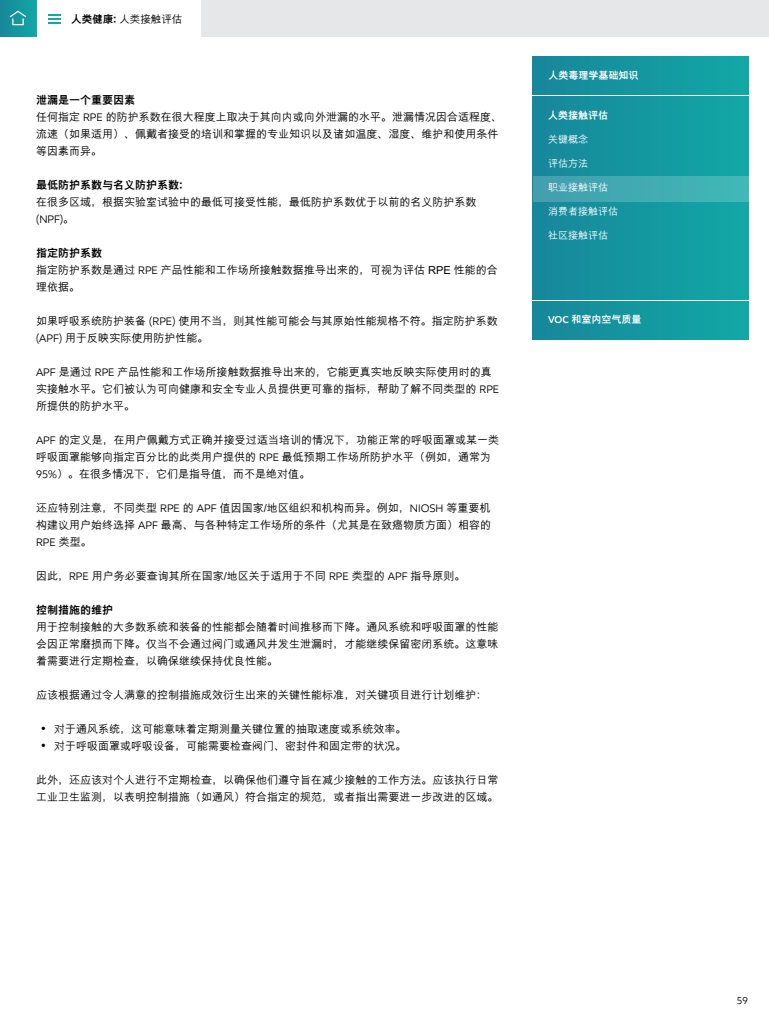
<style>
.page{position:relative;width:769px;height:1024px;background:#fff}
.page>*{position:absolute;margin:0;border:0;box-sizing:border-box;transform-origin:0 0}
.t1{font:500 11px/17px "M Hei PRC";color:#000}
.t2{font:800 11px "M Hei PRC";color:#000}
.t3{font:11px "E Mprint";color:#000}
.t4{font:500 10.5px "M Hei PRC";color:#000}
.t5{font:800 10px "M Hei PRC";color:#fff}
.t6{font:500 10px "M Hei PRC";color:#fff}
.t7{font:10px "E Mprint";color:#000}
.s1{font-weight:800}
.s2{font-family:"E Mprint";font-weight:400}
.s3{font-family:"M Hei PRC";font-weight:500}
.s4{font-family:"ST Heiti SC";font-weight:300}
.s5{font-family:"E Mprint";font-weight:600}
</style>
<div class="page">
<div style="left:532px;top:96px;width:216px;height:204px;background:linear-gradient(to right,#17869a,#12a7a6)"></div>
<div style="left:532px;top:302px;width:216px;height:38px;background:linear-gradient(to right,#17869a,#12a7a6)"></div>
<div style="left:532px;top:56px;width:216px;height:38px;background:linear-gradient(to right,#17869a,#12a7a6)"></div>
<div style="left:155px;top:0;width:613px;height:36px;background:#e6e7e8"></div>
<div style="left:36px;top:0;width:164px;height:41px;background:#fff"></div>
<svg style="left:48px;top:14px;width:12px;height:10px"></svg>
<div style="left:0;top:0;width:36px;height:36px;background:linear-gradient(to right,#17879a,#12a6a5)"></div>
<div style="left:12px;top:18px;width:12px;height:7px;border:1px solid #fff"></div>
<svg style="left:9px;top:10px;width:18px;height:8px"></svg>
<div style="left:532px;top:176px;width:216px;height:25px;background:linear-gradient(to right,#449dae,#40b8b7)"></div>
<p class="t4" style="left:71px;top:13px;width:113px"><span class="s1">人类健康:</span> 人类接触评估</p>
<p class="t1" style="left:36px;top:92px;width:467px"><span class="s1">泄漏是一个重要因素<br></span>任何指定 <span class="s2">RPE</span> 的防护系数在很大程度上取决于其向内或向外泄漏的水平。泄漏情况因合适程度、流速（如果适用）、佩戴者接受的培训和掌握的专业知识以及诸如温度、湿度、维护和使用条件等因素而异。</p>
<p class="t2" style="left:36px;top:179px;width:155px">最低防护系数与名义防护系数：</p>
<p class="t1" style="left:36px;top:194px;width:441px">在很多区域，根据实验室试验中的最低可接受性能，最低防护系数优于以前的名义防护系数</p>
<p class="t3" style="left:36px;top:212px;width:40px">(NPF)<span class="s3">。</span></p>
<p class="t1" style="left:36px;top:245px;width:463px"><span class="s1">指定防护系数<br></span>指定防护系数是通过 <span class="s2">RPE</span> 产品性能和工作场所接触数据推导出来的，可视为评估 RPE 性能的合理依据。</p>
<p class="t1" style="left:36px;top:313px;width:463px">如果呼吸系统防护装备 <span class="s2">(RPE)</span> 使用不当，则其性能可能会与其原始性能规格不符。指定防护系数<span class="s2">(APF)</span> 用于反映实际使用防护性能。</p>
<p class="t1" style="left:36px;top:364px;width:464px"><span class="s2">APF</span> 是通过 <span class="s2">RPE</span> 产品性能和工作场所接触数据推导出来的，它能更真实地反映实际使用时的真实接触水平。它们被认为可向健康和安全专业人员提供更可靠的指标，帮助了解不同类型的 <span class="s2">RPE</span>所提供的防护水平。</p>
<p class="t1" style="left:36px;top:432px;width:464px"><span class="s2">APF</span> 的定义是，在用户佩戴方式正确并接受过适当培训的情况下，功能正常的呼吸面罩或某一类呼吸面罩能够向指定百分比的此类用户提供的 <span class="s2">RPE</span> 最低预期工作场所防护水平（例如，通常为<br><span class="s2">95%</span>）。在很多情况下，它们是指导值，而不是绝对值。</p>
<p class="t1" style="left:36px;top:499px;width:456px">还应特别注意，不同类型 <span class="s2">RPE</span> 的 <span class="s2">APF</span> 值因国家/地区组织和机构而异。例如，<span class="s2">NIOSH</span> 等重要机构建议用户始终选择 <span class="s2">APF</span> 最高、与各种特定工作场所的条件（尤其是在致癌物质方面）相容的</p>
<p class="t3" style="left:36px;top:535px;width:57px">RPE <span class="s3">类型。</span></p>
<p class="t1" style="left:36px;top:567px;width:431px">因此，<span class="s2">RPE</span> 用户务必要查询其所在国家/地区关于适用于不同 <span class="s2">RPE</span> 类型的 <span class="s2">APF</span> 指导原则。</p>
<p class="t2" style="left:36px;top:604px;width:78px">控制措施的维护</p>
<p class="t1" style="left:36px;top:618px;width:463px;text-align:justify">用于控制接触的大多数系统和装备的性能都会随着时间推移而下降。通风系统和呼吸面罩的性能会因正常磨损而下降。仅当不会通过阀门或通风井发生泄漏时，才能继续保留密闭系统。这意味着需要进行定期检查，以确保继续保持优良性能。</p>
<p class="t1" style="left:36px;top:686px;width:452px">应该根据通过令人满意的控制措施成效衍生出来的关键性能标准，对关键项目进行计划维护：</p>
<p class="t1" style="left:40px;top:720px;width:368px"><span class="s4">•</span> 对于通风系统，这可能意味着定期测量关键位置的抽取速度或系统效率。</p>
<p class="t1" style="left:40px;top:737px;width:368px"><span class="s4">•</span> 对于呼吸面罩或呼吸设备，可能需要检查阀门、密封件和固定带的状况。</p>
<p class="t1" style="left:36px;top:771px;width:463px">此外，还应该对个人进行不定期检查，以确保他们遵守旨在减少接触的工作方法。应该执行日常工业卫生监测，以表明控制措施（如通风）符合指定的规范，或者指出需要进一步改进的区域。</p>
<p class="t5" style="left:548px;top:69px;width:94px">人类毒理学基础知识 »</p>
<p class="t5" style="left:548px;top:109px;width:64px">人类接触评估 »</p>
<p class="t6" style="left:548px;top:133px;width:41px">关键概念</p>
<p class="t6" style="left:548px;top:157px;width:41px">评估方法</p>
<p class="t6" style="left:548px;top:181px;width:61px">职业接触评估</p>
<p class="t6" style="left:548px;top:205px;width:71px">消费者接触评估</p>
<p class="t6" style="left:548px;top:229px;width:61px">社区接触评估</p>
<p class="t5" style="left:548px;top:314px;width:98px"><span class="s5">VOC</span> 和室内空气质量 »</p>
<p class="t7" style="left:736px;top:994px;width:13px">59</p>
</div>
